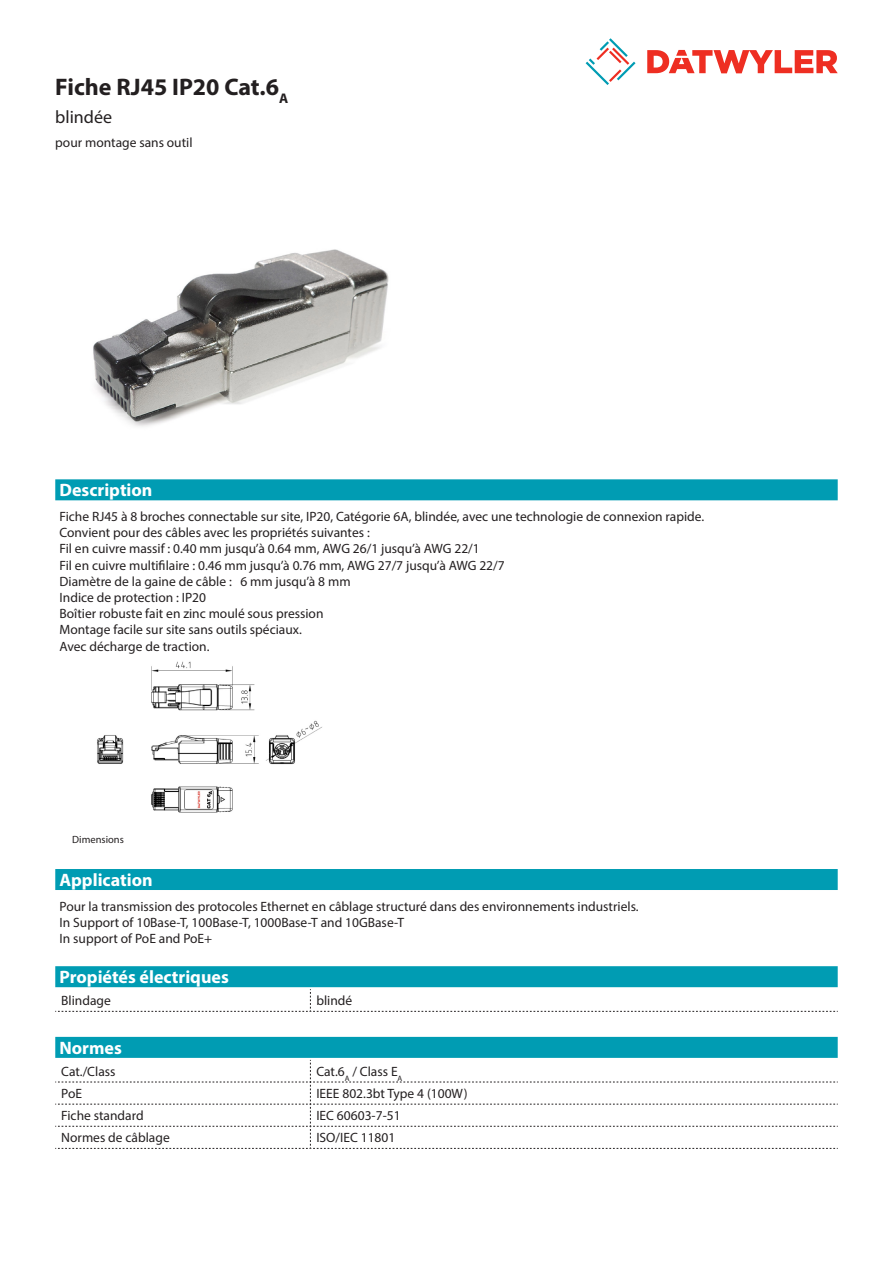
<style>
.page{position:relative;width:893px;height:1263px;background:#fff}
.page>*{position:absolute;margin:0;border:0;box-sizing:border-box;transform-origin:0 0}
.Product_Head{font:700 24px "Myriad Pro";color:#231f20}
.Standard_Head_Proper{font:700 18px "Myriad Pro";color:#fff}
.SubHead{font:18px "Myriad Pro";color:#231f20}
.Standard_text{font:13.5px/16.2px "Myriad Pro";color:#231f20}
.myriad_light_propert{font:13.5px "Myriad Pro";color:#231f20}
.imagetext{font:10.5px "Myriad Pro";color:#231f20}
</style>
<div class="page">
<svg style="left:586px;top:38px;width:49px;height:47px"></svg>
<svg style="left:647px;top:50px;width:191px;height:23px"></svg>
<div style="left:55px;top:1037px;width:783px;height:21px;background:#009cb3"></div>
<svg style="left:55px;top:1060px;width:783px;height:89px"></svg>
<img style="left:93px;top:249px;width:296px;height:178px">
<div style="left:55px;top:479px;width:783px;height:21px;background:#009cb3"></div>
<div style="left:55px;top:869px;width:783px;height:21px;background:#009cb3"></div>
<img style="left:97px;top:661px;width:225px;height:152px">
<div style="left:55px;top:966px;width:783px;height:21px;background:#009cb3"></div>
<svg style="left:55px;top:989px;width:783px;height:23px"></svg>
<p class="Product_Head" style="left:55px;top:71px;width:235px">Fiche RJ45 IP20 Cat.6<sub>A</sub></p>
<p class="SubHead" style="left:55px;top:105px;width:58px">blindée</p>
<p class="Standard_text" style="left:55px;top:134px;width:139px">pour montage sans outil</p>
<p class="Standard_Head_Proper" style="left:60px;top:478px;width:94px">Description</p>
<p class="Standard_text" style="left:60px;top:508px;width:646px">Fiche RJ45 à 8 broches connectable sur site, IP20, Catégorie 6A, blindée, avec une technologie de connexion rapide.<br>Convient pour des câbles avec les propriétés suivantes :<br>Fil en cuivre massif : 0.40 mm jusqu’à 0.64 mm, AWG 26/1 jusqu’à AWG 22/1<br>Fil en cuivre multifilaire : 0.46 mm jusqu’à 0.76 mm, AWG 27/7 jusqu’à AWG 22/7<br>Diamètre de la gaine de câble : 6 mm jusqu’à 8 mm<br>Indice de protection : IP20<br>Boîtier robuste fait en zinc moulé sous pression<br>Montage facile sur site sans outils spéciaux.<br>Avec décharge de traction.</p>
<p class="imagetext" style="left:72px;top:833px;width:53px">Dimensions</p>
<p class="Standard_Head_Proper" style="left:60px;top:868px;width:95px">Application</p>
<p class="Standard_text" style="left:60px;top:898px;width:581px">Pour la transmission des protocoles Ethernet en câblage structuré dans des environnements industriels.<br>In Support of 10Base-T, 100Base-T, 1000Base-T and 10GBase-T<br>In support of PoE and PoE+</p>
<p class="Standard_Head_Proper" style="left:60px;top:965px;width:171px">Propiétés électriques</p>
<p class="myriad_light_propert" style="left:61px;top:992px;width:51px">Blindage</p>
<p class="myriad_light_propert" style="left:316px;top:992px;width:37px">blindé</p>
<p class="Standard_Head_Proper" style="left:60px;top:1036px;width:64px">Normes</p>
<p class="myriad_light_propert" style="left:61px;top:1063px;width:56px">Cat./Class</p>
<p class="myriad_light_propert" style="left:316px;top:1063px;width:88px">Cat.6<sub>A</sub> / Class E<sub>A</sub></p>
<p class="myriad_light_propert" style="left:61px;top:1085px;width:22px">PoE</p>
<p class="myriad_light_propert" style="left:316px;top:1085px;width:153px">IEEE 802.3bt Type 4 (100W)</p>
<p class="myriad_light_propert" style="left:61px;top:1107px;width:84px">Fiche standard</p>
<p class="myriad_light_propert" style="left:316px;top:1107px;width:86px">IEC 60603-7-51</p>
<p class="myriad_light_propert" style="left:61px;top:1129px;width:110px">Normes de câblage</p>
<p class="myriad_light_propert" style="left:316px;top:1129px;width:81px">ISO/IEC 11801</p>
</div>
